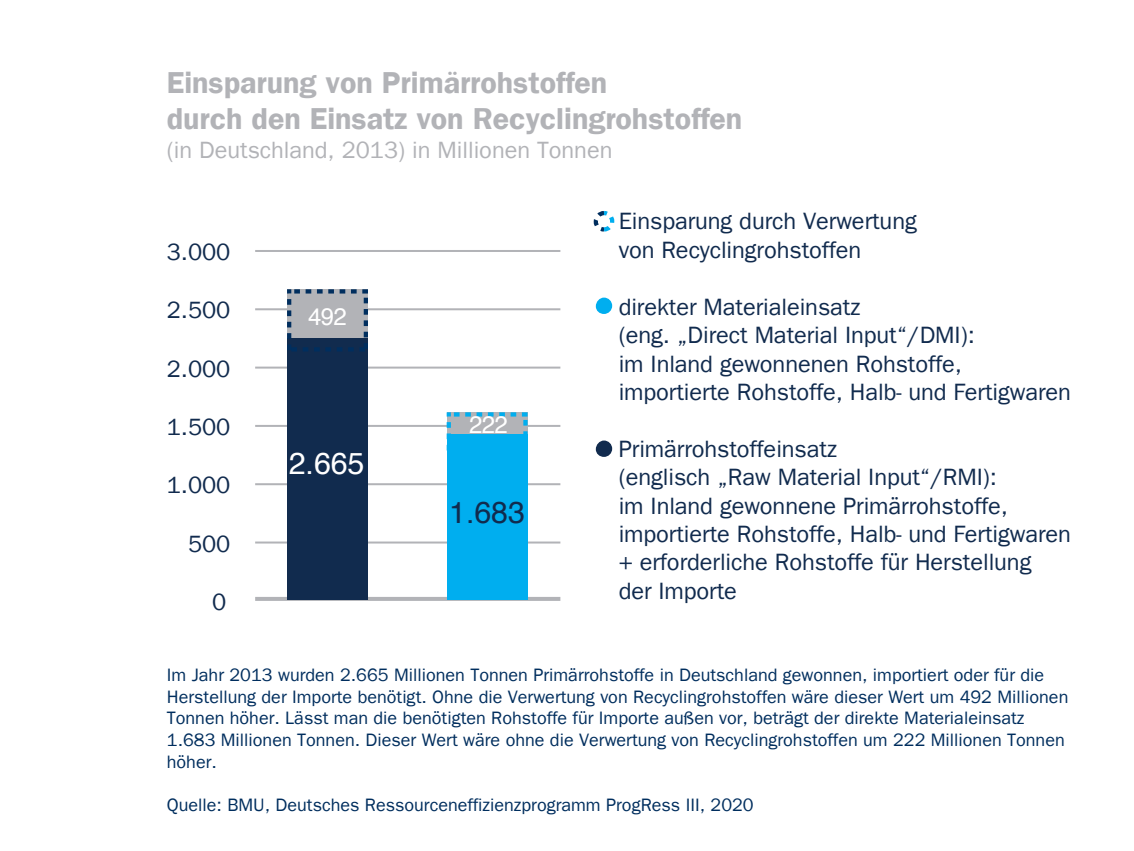
<style>
.page{position:relative;width:1134px;height:851px;background:#fff}
.page>*{position:absolute;margin:0;border:0;box-sizing:border-box;transform-origin:0 0}
.t1{font:600 30.4px/36.4px "Franklin Gothic LT";color:#b2b3b7}
.t2{font:30.4px "Helvetica";color:#fff}
.t3{font:30.4px "Helvetica";color:#112b4e}
.t4{font:24px "Helvetica";letter-spacing:-.025em;color:#fff}
.t5{font:23.6px/28.4px "Franklin Gothic LT";letter-spacing:-.005em;color:#112b4e}
.t6{font:23.6px "Franklin Gothic LT";color:#b2b3b7}
.t7{font:18px/21.6px "Franklin Gothic LT";color:#002e5e}
</style>
<div class="page">
<svg style="left:255px;top:597px;width:305px;height:3px"></svg>
<hr style="left:255px;top:541px;width:305px;height:2px;background:#b2b3b7">
<hr style="left:255px;top:483px;width:305px;height:2px;background:#b2b3b7">
<hr style="left:255px;top:425px;width:305px;height:2px;background:#b2b3b7">
<hr style="left:255px;top:250px;width:305px;height:2px;background:#b2b3b7">
<hr style="left:255px;top:308px;width:305px;height:2px;background:#b2b3b7">
<hr style="left:255px;top:366px;width:305px;height:2px;background:#b2b3b7">
<svg style="left:593px;top:211px;width:22px;height:21px"></svg>
<div style="left:596px;top:297px;width:16px;height:17px;background:#00aeef;border-radius:50%"></div>
<div style="left:596px;top:440px;width:16px;height:17px;background:#112b4e;border-radius:50%"></div>
<div style="left:287px;top:337px;width:81px;height:262px;background:#112b4e"></div>
<svg style="left:287px;top:289px;width:81px;height:62px"></svg>
<div style="left:447px;top:434px;width:81px;height:165px;background:#00aeef"></div>
<svg style="left:447px;top:412px;width:81px;height:22px;background:#99b2be"></svg>
<h1 class="t1" style="left:167px;top:64px;width:577px">Einsparung von Primärrohstoffen<br>durch den Einsatz von Recyclingrohstoffen</h1>
<h3 class="t6" style="left:167px;top:136px;width:447px">(in Deutschland, 2013) in Millionen Tonnen</h3>
<h3 class="t5" style="left:167px;top:238px;width:65px">3.000</h3>
<h3 class="t5" style="left:167px;top:296px;width:65px">2.500</h3>
<h3 class="t5" style="left:167px;top:354px;width:65px">2.000</h3>
<h3 class="t5" style="left:167px;top:413px;width:65px">1.500</h3>
<h3 class="t5" style="left:167px;top:471px;width:65px">1.000</h3>
<h3 class="t5" style="left:188px;top:529px;width:44px">500</h3>
<h3 class="t5" style="left:212px;top:587px;width:16px">0</h3>
<h2 class="t4" style="left:308px;top:298px;width:40px">492</h2>
<h1 class="t2" style="left:289px;top:440px;width:77px">2.665</h1>
<h2 class="t4" style="left:469px;top:406px;width:40px">222</h2>
<h1 class="t3" style="left:449px;top:488px;width:77px">1.683</h1>
<h3 class="t5" style="left:619px;top:207px;width:300px">Einsparung durch Verwertung von Recyclingrohstoffen</h3>
<h3 class="t5" style="left:619px;top:292px;width:454px">direkter Materialeinsatz<br>(eng. „Direct Material Input“/DMI):<br>im Inland gewonnenen Rohstoffe, importierte Rohstoffe, Halb- und Fertigwaren</h3>
<h3 class="t5" style="left:619px;top:434px;width:454px">Primärrohstoffeinsatz<br>(englisch „Raw Material Input“/RMI):<br>im Inland gewonnene Primärrohstoffe, importierte Rohstoffe, Halb- und Fertigwaren + erforderliche Rohstoffe für Herstellung<br>der Importe</h3>
<p class="t7" style="left:167px;top:664px;width:903px">Im Jahr 2013 wurden 2.665 Millionen Tonnen Primärrohstoffe in Deutschland gewonnen, importiert oder für die Herstellung der Importe benötigt. Ohne die Verwertung von Recyclingrohstoffen wäre dieser Wert um 492 Millionen Tonnen höher. Lässt man die benötigten Rohstoffe für Importe außen vor, beträgt der direkte Materialeinsatz 1.683 Millionen Tonnen. Dieser Wert wäre ohne die Verwertung von Recyclingrohstoffen um 222 Millionen Tonnen höher.</p>
<p class="t7" style="left:167px;top:793px;width:588px">Quelle: BMU, Deutsches Ressourceneffizienzprogramm ProgRess III, 2020</p>
</div>
